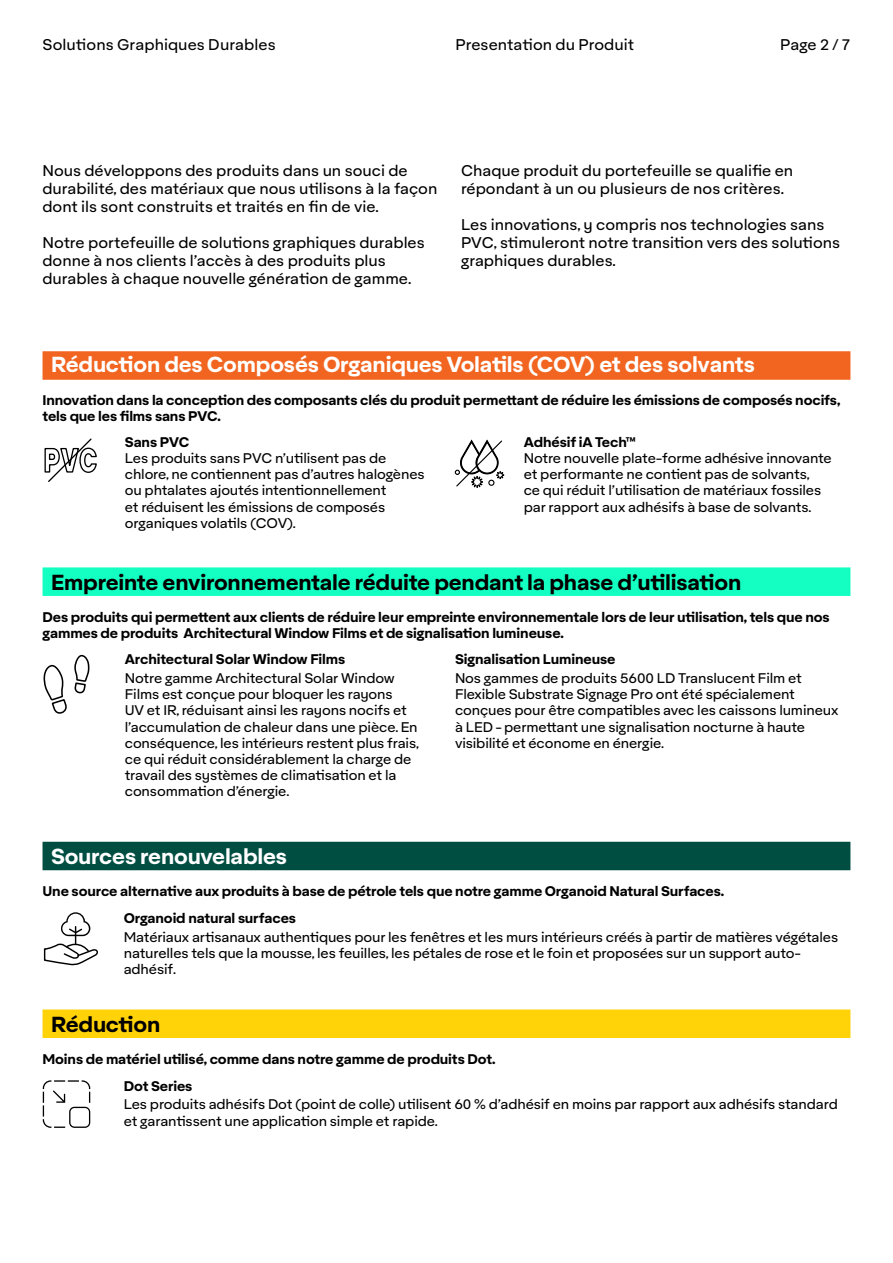
<style>
.page{position:relative;width:893px;height:1263px;background:#fff}
.page>*{position:absolute;margin:0;border:0;box-sizing:border-box;transform-origin:0 0}
.t1{font:700 21px "Aktifo A";letter-spacing:-.01em;color:#fff}
.t2{font:700 21px "Aktifo A";letter-spacing:-.01em;color:#000}
.t3{font:15px/18px "Aktifo A";color:#000}
.t4{font:13.5px/16.2px "Aktifo A";letter-spacing:-.01em;color:#000}
.t5{font:700 13.5px/16.2px "Aktifo A";letter-spacing:-.01em;color:#000}
</style>
<div class="page">
<svg style="left:44px;top:438px;width:53px;height:44px"></svg>
<div style="left:43px;top:351px;width:807px;height:29px;background:#f26520"></div>
<div style="left:43px;top:567px;width:807px;height:29px;background:#14ffc2"></div>
<div style="left:43px;top:842px;width:807px;height:28px;background:#004e42"></div>
<div style="left:43px;top:1009px;width:807px;height:29px;background:#ffd307"></div>
<svg style="left:43px;top:1080px;width:47px;height:48px"></svg>
<svg style="left:43px;top:654px;width:47px;height:60px"></svg>
<svg style="left:43px;top:912px;width:55px;height:54px"></svg>
<svg style="left:455px;top:439px;width:49px;height:49px"></svg>
<p class="t3" style="left:43px;top:36px;width:235px">Solutions Graphiques Durables</p>
<p class="t3" style="left:455px;top:36px;width:180px">Presentation du Produit</p>
<p class="t3" style="left:780px;top:36px;width:72px">Page 2 / 7</p>
<p class="t3" style="left:43px;top:162px;width:396px">Nous développons des produits dans un souci de durabilité, des matériaux que nous utilisons à la façon dont ils sont construits et traités en fin de vie.</p>
<p class="t3" style="left:43px;top:234px;width:384px">Notre portefeuille de solutions graphiques durables donne à nos clients l’accès à des produits plus durables à chaque nouvelle génération de gamme.</p>
<p class="t3" style="left:461px;top:162px;width:334px">Chaque produit du portefeuille se qualifie en répondant à un ou plusieurs de nos critères.</p>
<p class="t3" style="left:461px;top:216px;width:381px">Les innovations, y compris nos technologies sans<br>PVC, stimuleront notre transition vers des solutions graphiques durables.</p>
<h1 class="t1" style="left:51px;top:350px;width:705px">Réduction des Composés Organiques Volatils (COV) et des solvants</h1>
<p class="t5" style="left:43px;top:391px;width:799px">Innovation dans la conception des composants clés du produit permettant de réduire les émissions de composés nocifs, tels que les films sans PVC.</p>
<p class="t5" style="left:125px;top:433px;width:66px">Sans PVC</p>
<p class="t4" style="left:125px;top:450px;width:301px">Les produits sans PVC n’utilisent pas de chlore, ne contiennent pas d’autres halogènes ou phtalates ajoutés intentionnellement<br>et réduisent les émissions de composés organiques volatils (COV).</p>
<p class="t5" style="left:524px;top:433px;width:114px">Adhésif iA Tech™</p>
<p class="t4" style="left:524px;top:450px;width:310px">Notre nouvelle plate-forme adhésive innovante et performante ne contient pas de solvants,<br>ce qui réduit l’utilisation de matériaux fossiles par rapport aux adhésifs à base de solvants.</p>
<h1 class="t2" style="left:51px;top:568px;width:692px">Empreinte environnementale réduite pendant la phase d’utilisation</h1>
<p class="t5" style="left:43px;top:609px;width:789px">Des produits qui permettent aux clients de réduire leur empreinte environnementale lors de leur utilisation, tels que nos gammes de produits Architectural Window Films et de signalisation lumineuse.</p>
<p class="t5" style="left:125px;top:651px;width:222px">Architectural Solar Window Films</p>
<p class="t4" style="left:125px;top:670px;width:296px">Notre gamme Architectural Solar Window Films est conçue pour bloquer les rayons<br>UV et IR, réduisant ainsi les rayons nocifs et l’accumulation de chaleur dans une pièce. En conséquence, les intérieurs restent plus frais, ce qui réduit considérablement la charge de travail des systèmes de climatisation et la consommation d’énergie.</p>
<p class="t5" style="left:455px;top:651px;width:162px">Signalisation Lumineuse</p>
<p class="t4" style="left:455px;top:670px;width:385px">Nos gammes de produits 5600 LD Translucent Film et Flexible Substrate Signage Pro ont été spécialement conçues pour être compatibles avec les caissons lumineux à LED - permettant une signalisation nocturne à haute visibilité et économe en énergie.</p>
<h1 class="t1" style="left:51px;top:842px;width:238px">Sources renouvelables</h1>
<p class="t5" style="left:43px;top:883px;width:683px">Une source alternative aux produits à base de pétrole tels que notre gamme Organoid Natural Surfaces.</p>
<p class="t5" style="left:124px;top:909px;width:174px">Organoid natural surfaces</p>
<p class="t4" style="left:124px;top:928px;width:716px">Matériaux artisanaux authentiques pour les fenêtres et les murs intérieurs créés à partir de matières végétales naturelles tels que la mousse, les feuilles, les pétales de rose et le foin et proposées sur un support auto&shy;adhésif.</p>
<h1 class="t2" style="left:51px;top:1010px;width:111px">Réduction</h1>
<p class="t5" style="left:43px;top:1051px;width:455px">Moins de matériel utilisé, comme dans notre gamme de produits Dot.</p>
<p class="t5" style="left:124px;top:1077px;width:70px">Dot Series</p>
<p class="t4" style="left:124px;top:1096px;width:716px">Les produits adhésifs Dot (point de colle) utilisent 60 % d’adhésif en moins par rapport aux adhésifs standard et garantissent une application simple et rapide.</p>
</div>
